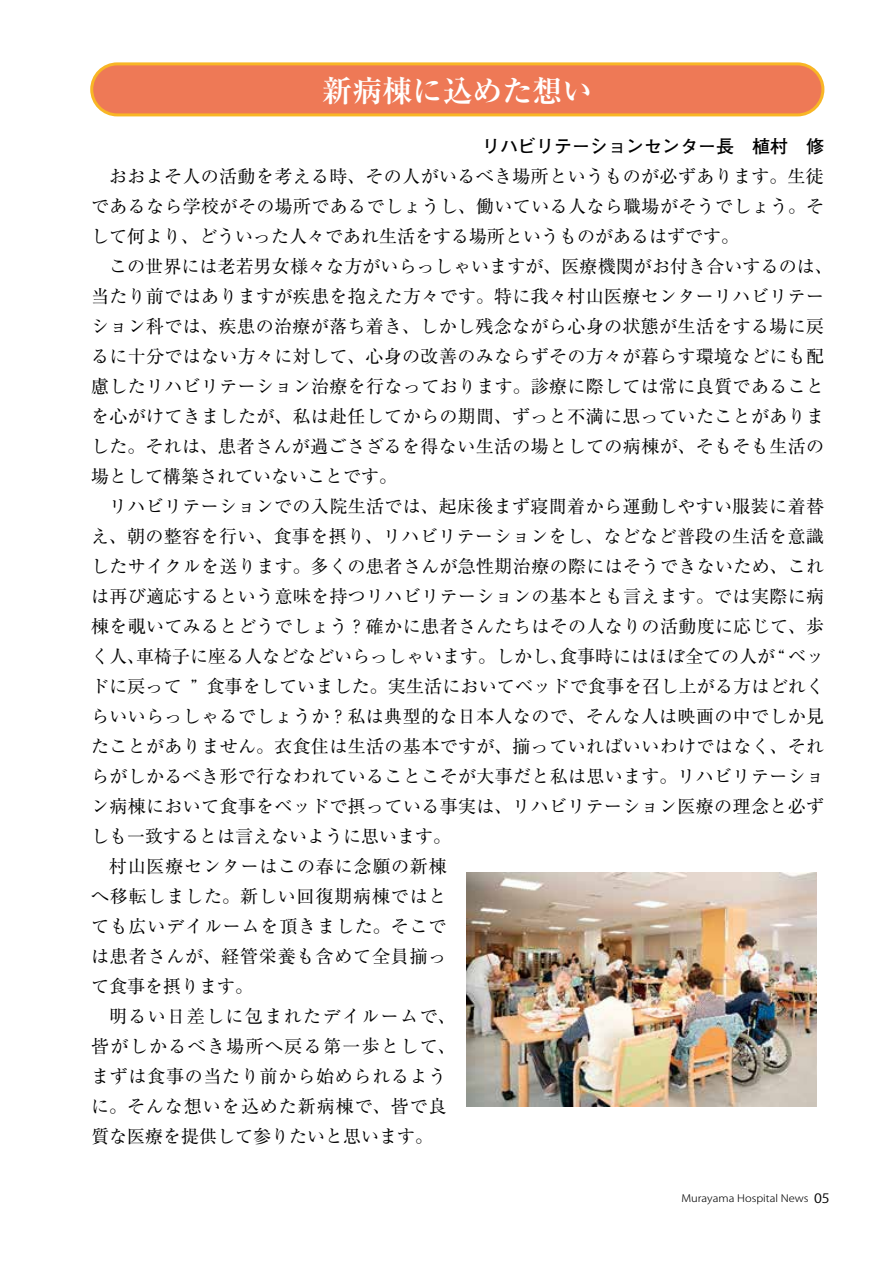
<style>
.page{position:relative;width:893px;height:1263px;background:#fff}
.page>*{position:absolute;margin:0;border:0;box-sizing:border-box;transform-origin:0 0}
.t1{font:700 30px "Ryumin Pr 5";color:#fff}
.t2{font:18px/30px "Ryumin Pr 5";letter-spacing:.02em;color:#000}
.t3{font:700 18px "Futo Go B101 Pr 5";color:#000}
.t4{font:300 10.2px "Koz Go Pro";color:#000;scale:1.11 1}
.s1{font-weight:400;font-size:12.9px}
</style>
<div class="page">
<img style="left:466px;top:872px;width:351px;height:234px">
<div style="left:92px;top:64px;width:731px;height:51px;background:#ee7956;border-radius:26px"></div>
<div style="left:90px;top:62px;width:734px;height:54px;border:3px solid #f8b625;border-radius:26px"></div>
<h1 class="t1" style="left:322px;top:67px;width:271px">新病棟に込めた想い</h1>
<p class="t3" style="left:482px;top:132px;width:344px">リハビリテーションセンター長　植村　修</p>
<p class="t2" style="left:91px;top:160px;width:743px">　おおよそ人の活動を考える時、その人がいるべき場所というものが必ずあります。生徒であるなら学校がその場所であるでしょうし、働いている人なら職場がそうでしょう。そして何より、どういった人々であれ生活をする場所というものがあるはずです。<br>　この世界には老若男女様々な方がいらっしゃいますが、医療機関がお付き合いするのは、当たり前ではありますが疾患を抱えた方々です。特に我々村山医療センターリハビリテーション科では、疾患の治療が落ち着き、しかし残念ながら心身の状態が生活をする場に戻るに十分ではない方々に対して、心身の改善のみならずその方々が暮らす環境などにも配慮したリハビリテーション治療を行なっております。診療に際しては常に良質であることを心がけてきましたが、私は赴任してからの期間、ずっと不満に思っていたことがありました。それは、患者さんが過ごさざるを得ない生活の場としての病棟が、そもそも生活の場として構築されていないことです。<br>　リハビリテーションでの入院生活では、起床後まず寝間着から運動しやすい服装に着替え、朝の整容を行い、食事を摂り、リハビリテーションをし、などなど普段の生活を意識したサイクルを送ります。多くの患者さんが急性期治療の際にはそうできないため、これは再び適応するという意味を持つリハビリテーションの基本とも言えます。では実際に病棟を覗いてみるとどうでしょう？確かに患者さんたちはその人なりの活動度に応じて、歩く人、車椅子に座る人などなどいらっしゃいます。しかし、食事時にはほぼ全ての人が “ ベッドに戻って ” 食事をしていました。実生活においてベッドで食事を召し上がる方はどれくらいいらっしゃるでしょうか？私は典型的な日本人なので、そんな人は映画の中でしか見たことがありません。衣食住は生活の基本ですが、揃っていればいいわけではなく、それらがしかるべき形で行なわれていることこそが大事だと私は思います。リハビリテーション病棟において食事をベッドで摂っている事実は、リハビリテーション医療の理念と必ずしも一致するとは言えないように思います。<br>　村山医療センターはこの春に念願の新棟<br>へ移転しました。新しい回復期病棟ではと<br>ても広いデイルームを頂きました。そこで<br>は患者さんが、経管栄養も含めて全員揃っ<br>て食事を摂ります。<br>　明るい日差しに包まれたデイルームで、<br>皆がしかるべき場所へ戻る第一歩として、<br>まずは食事の当たり前から始められるよう<br>に。そんな想いを込めた新病棟で、皆で良<br>質な医療を提供して参りたいと思います。</p>
<p class="t4" style="left:681px;top:1192px;width:135px">Murayama Hospital News <span class="s1">05</span></p>
</div>
